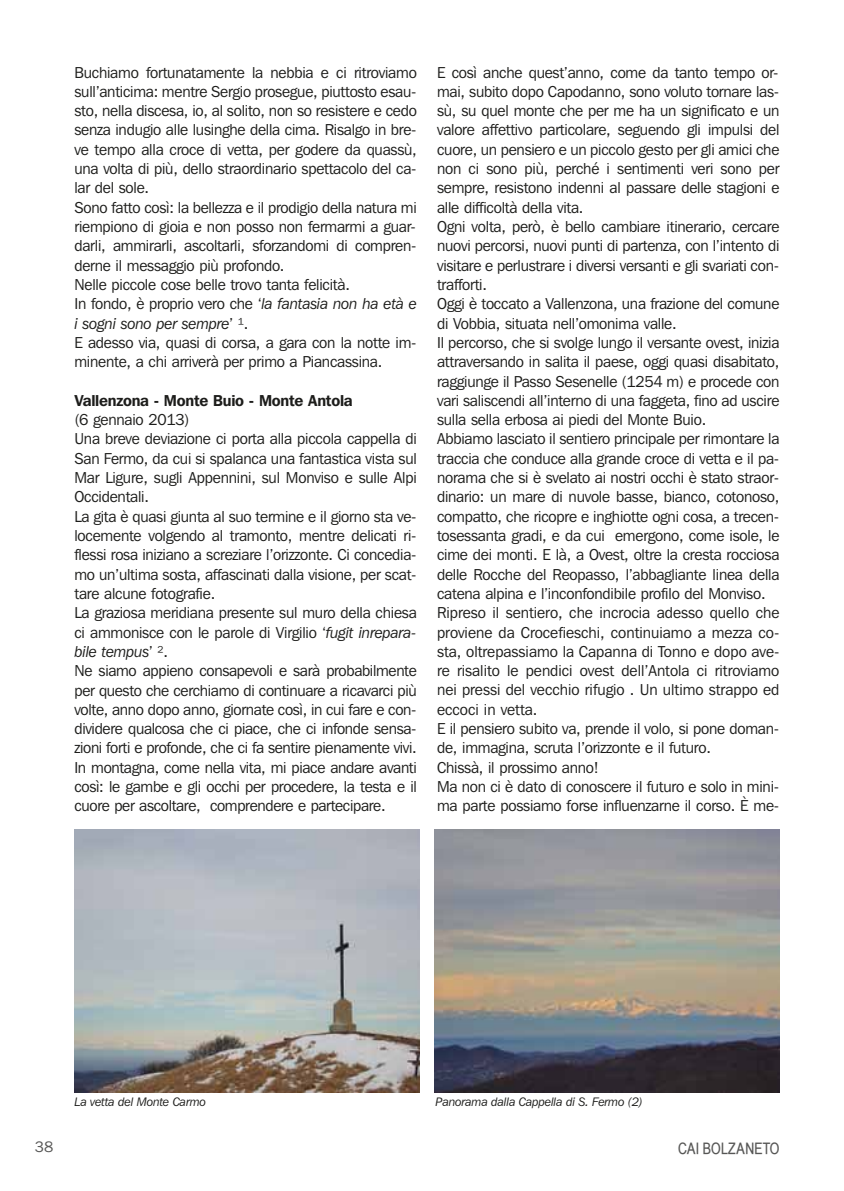
<style>
.page{position:relative;width:844px;height:1191px;background:#fff}
.page>*{position:absolute;margin:0;border:0;box-sizing:border-box;transform-origin:0 0}
.t1{font:15.75px/19.2px "Franklin Gothic IT Cby BT";letter-spacing:-.015em;color:#1d1d1b}
.t2{font:600 15.75px "Franklin Gothic IT Cby BT";letter-spacing:-.015em;color:#1d1d1b}
.t3{font:15.75px "Babel Sans";letter-spacing:.01em;color:#575756}
.t4{font:15.75px "Franklin Gothic";color:#575756}
.t5{font:italic 12.25px "Franklin Gothic IT Cby BT";letter-spacing:-.015em;color:#1d1d1b}
.s1{font-style:italic}
</style>
<div class="page">
<img style="left:74px;top:829px;width:345px;height:263px">
<img style="left:434px;top:829px;width:345px;height:263px">
<p class="t1" style="left:74px;top:64px;width:344px">Buchiamo fortunatamente la nebbia e ci ritroviamo sull’anticima: mentre Sergio prosegue, piuttosto esau&shy;sto, nella discesa, io, al solito, non so resistere e cedo senza indugio alle lusinghe della cima. Risalgo in bre&shy;ve tempo alla croce di vetta, per godere da quassù, una volta di più, dello straordinario spettacolo del ca&shy;lar del sole.<br>Sono fatto così: la bellezza e il prodigio della natura mi riempiono di gioia e non posso non fermarmi a guar&shy;darli, ammirarli, ascoltarli, sforzandomi di compren&shy;derne il messaggio più profondo.<br>Nelle piccole cose belle trovo tanta felicità.<br>In fondo, è proprio vero che ‘<span class="s1">la fantasia non ha età e i sogni sono per sempre</span>’ ¹.<br>E adesso via, quasi di corsa, a gara con la notte im&shy;minente, a chi arriverà per primo a Piancassina.</p>
<p class="t2" style="left:74px;top:395px;width:280px">Vallenzona - Monte Buio - Monte Antola</p>
<p class="t1" style="left:74px;top:411px;width:344px">(6 gennaio 2013)<br>Una breve deviazione ci porta alla piccola cappella di San Fermo, da cui si spalanca una fantastica vista sul Mar Ligure, sugli Appennini, sul Monviso e sulle Alpi Occidentali.<br>La gita è quasi giunta al suo termine e il giorno sta ve&shy;locemente volgendo al tramonto, mentre delicati ri&shy;flessi rosa iniziano a screziare l’orizzonte. Ci concedia&shy;mo un’ultima sosta, affascinati dalla visione, per scat&shy;tare alcune fotografie.<br>La graziosa meridiana presente sul muro della chiesa ci ammonisce con le parole di Virgilio ‘<span class="s1">fugit inrepara&shy;bile tempus</span>’ ².<br>Ne siamo appieno consapevoli e sarà probabilmente per questo che cerchiamo di continuare a ricavarci più volte, anno dopo anno, giornate così, in cui fare e con&shy;dividere qualcosa che ci piace, che ci infonde sensa&shy;zioni forti e profonde, che ci fa sentire pienamente vivi.<br>In montagna, come nella vita, mi piace andare avanti così: le gambe e gli occhi per procedere, la testa e il cuore per ascoltare, comprendere e partecipare.</p>
<p class="t1" style="left:437px;top:64px;width:344px">E così anche quest’anno, come da tanto tempo or&shy;mai, subito dopo Capodanno, sono voluto tornare las&shy;sù, su quel monte che per me ha un significato e un valore affettivo particolare, seguendo gli impulsi del cuore, un pensiero e un piccolo gesto per gli amici che non ci sono più, perché i sentimenti veri sono per sempre, resistono indenni al passare delle stagioni e alle difficoltà della vita.<br>Ogni volta, però, è bello cambiare itinerario, cercare nuovi percorsi, nuovi punti di partenza, con l’intento di visitare e perlustrare i diversi versanti e gli svariati con&shy;trafforti.<br>Oggi è toccato a Vallenzona, una frazione del comune di Vobbia, situata nell’omonima valle.<br>Il percorso, che si svolge lungo il versante ovest, inizia attraversando in salita il paese, oggi quasi disabitato, raggiunge il Passo Sesenelle (1254 m) e procede con vari saliscendi all’interno di una faggeta, fino ad uscire sulla sella erbosa ai piedi del Monte Buio.<br>Abbiamo lasciato il sentiero principale per rimontare la traccia che conduce alla grande croce di vetta e il pa&shy;norama che si è svelato ai nostri occhi è stato straor&shy;dinario: un mare di nuvole basse, bianco, cotonoso, compatto, che ricopre e inghiotte ogni cosa, a trecen&shy;tosessanta gradi, e da cui emergono, come isole, le cime dei monti. E là, a Ovest, oltre la cresta rocciosa delle Rocche del Reopasso, l’abbagliante linea della catena alpina e l’inconfondibile profilo del Monviso.<br>Ripreso il sentiero, che incrocia adesso quello che proviene da Crocefieschi, continuiamo a mezza co&shy;sta, oltrepassiamo la Capanna di Tonno e dopo ave&shy;re risalito le pendici ovest dell’Antola ci ritroviamo nei pressi del vecchio rifugio . Un ultimo strappo ed eccoci in vetta.<br>E il pensiero subito va, prende il volo, si pone doman&shy;de, immagina, scruta l’orizzonte e il futuro.<br>Chissà, il prossimo anno!<br>Ma non ci è dato di conoscere il futuro e solo in mini&shy;ma parte possiamo forse influenzarne il corso. È me-</p>
<p class="t5" style="left:74px;top:1097px;width:133px">La vetta del Monte Carmo</p>
<p class="t5" style="left:435px;top:1097px;width:209px">Panorama dalla Cappella di S. Fermo (2)</p>
<p class="t4" style="left:35px;top:1141px;width:20px">38</p>
<p class="t3" style="left:678px;top:1142px;width:103px">CAI BOLZANETO</p>
</div>
